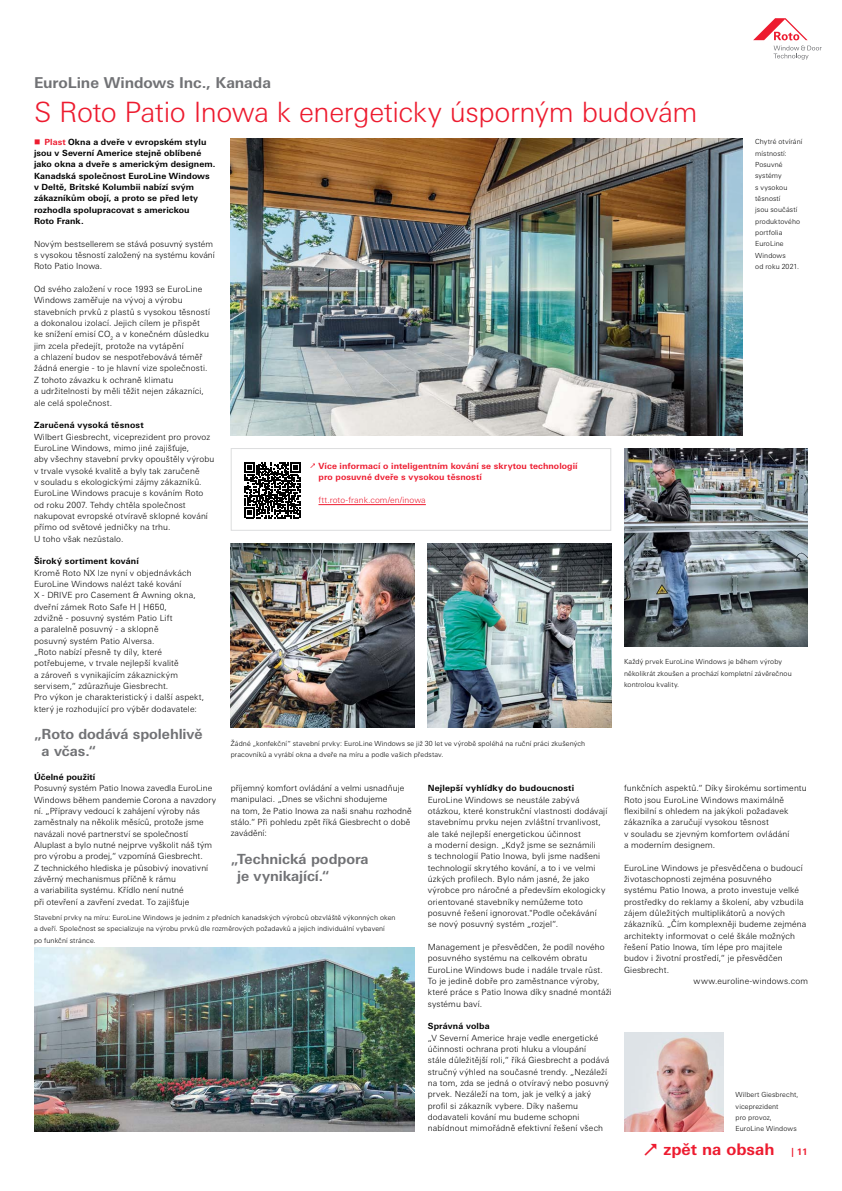
<style>
.page{position:relative;width:842px;height:1191px;background:#fff}
.page>*{position:absolute;margin:0;border:0;box-sizing:border-box;transform-origin:0 0}
.t1{font:300 28px "Univers Next W1 G";letter-spacing:-.015em;color:#ed1b2f}
.t2{font:700 16px "Univers Next W1 G";color:#ed1b2f}
.t3{font:700 15px "Univers Next W1 G";letter-spacing:-.005em;color:#717275}
.t4{font:700 14px/17px "Univers Next W1 G";letter-spacing:-.005em;color:#717275}
.t5{font:300 8.5px/11.3px "Univers Next W1 G";letter-spacing:.015em;color:#000}
.t6{font:700 8.5px/11.3px "Univers Next W1 G";letter-spacing:.01em;color:#000}
.t7{font:700 8.5px/11.3px "Univers Next W1 G";letter-spacing:.01em;color:#ed1b2f}
.t8{font:300 8.5px "Univers Next W1 G";letter-spacing:.01em;color:#ed1b2f}
.t9{font:300 7px/11.3px "Univers Next W1 G";letter-spacing:.015em;color:#000}
.s1{color:#ed1b2f}
.s2{font-size:9px}
</style>
<div class="page">
<svg style="left:773px;top:46px;width:49px;height:14px"></svg>
<svg style="left:753px;top:18px;width:55px;height:22px"></svg>
<img style="left:231px;top:139px;width:511px;height:296px">
<img style="left:624px;top:1032px;width:99px;height:99px">
<hr style="left:318px;top:504px;width:108px;height:1px;background:#ed1b2f">
<img style="left:231px;top:543px;width:184px;height:184px">
<img style="left:427px;top:543px;width:184px;height:184px">
<img style="left:624px;top:448px;width:184px;height:198px">
<img style="left:34px;top:947px;width:381px;height:184px">
<div style="left:231px;top:448px;width:380px;height:83px;border:1px solid #dcddde"></div>
<svg style="left:244px;top:462px;width:56px;height:56px"></svg>
<h3 class="t3" style="left:34px;top:74px;width:238px">EuroLine Windows Inc., Kanada</h3>
<h1 class="t1" style="left:34px;top:96px;width:665px">S Roto Patio Inowa k energeticky úsporným budovám</h1>
<p class="t6" style="left:34px;top:136px;width:183px;text-indent:11px"><span class="s1">Plast</span> Okna a dveře v evropském stylu jsou v Severní Americe stejně oblíbené jako okna a dveře s americkým designem.<br>Kanadská společnost EuroLine Windows v Deltě, Britské Kolumbii nabízí svým zákazníkům obojí, a proto se před lety rozhodla spolupracovat s americkou<br>Roto Frank.</p>
<p class="t5" style="left:34px;top:238px;width:182px">Novým bestsellerem se stává posuvný systém s vysokou těsností založený na systému kování<br>Roto Patio Inowa.</p>
<p class="t5" style="left:34px;top:283px;width:178px">Od svého založení v roce 1993 se EuroLine Windows zaměřuje na vývoj a výrobu stavebních prvků z plastů s vysokou těsností a dokonalou izolací. Jejich cílem je přispět ke snížení emisí CO<sub>2</sub> a v konečném důsledku jim zcela předejít, protože na vytápění<br>a chlazení budov se nespotřebovává téměř žádná energie - to je hlavní vize společnosti.<br>Z tohoto závazku k ochraně klimatu<br>a udržitelnosti by měli těžit nejen zákazníci, ale celá společnost.</p>
<p class="t6" style="left:34px;top:419px;width:111px">Zaručená vysoká těsnost</p>
<p class="t5" style="left:34px;top:431px;width:182px">Wilbert Giesbrecht, viceprezident pro provoz EuroLine Windows, mimo jiné zajišťuje,<br>aby všechny stavební prvky opouštěly výrobu v trvale vysoké kvalitě a byly tak zaručeně<br>v souladu s ekologickými zájmy zákazníků.<br>EuroLine Windows pracuje s kováním Roto od roku 2007. Tehdy chtěla společnost nakupovat evropské otvíravě sklopné kování přímo od světové jedničky na trhu.<br>U toho však nezůstalo.</p>
<p class="t6" style="left:34px;top:555px;width:106px">Široký sortiment kování</p>
<p class="t5" style="left:34px;top:567px;width:172px">Kromě Roto NX lze nyní v objednávkách EuroLine Windows nalézt také kování<br>X - DRIVE pro Casement &amp; Awning okna, dveřní zámek Roto Safe H | H650,<br>zdvižně - posuvný systém Patio Lift<br>a paralelně posuvný - a sklopně<br>posuvný systém Patio Alversa.<br>„Roto nabízí přesně ty díly, které potřebujeme, v trvale nejlepší kvalitě<br>a zároveň s vynikajícím zákaznickým servisem,“ zdůrazňuje Giesbrecht.<br>Pro výkon je charakteristický i další aspekt, který je rozhodující pro výběr dodavatele:</p>
<h3 class="t4" style="left:42px;top:726px;width:162px;text-indent:-8px">„Roto dodává spolehlivě a včas.“</h3>
<p class="t6" style="left:34px;top:771px;width:63px">Účelné použití</p>
<p class="t5" style="left:34px;top:782px;width:184px">Posuvný systém Patio Inowa zavedla EuroLine Windows během pandemie Corona a navzdory ní. „Přípravy vedoucí k zahájení výroby nás zaměstnaly na několik měsíců, protože jsme navázali nové partnerství se společností Aluplast a bylo nutné nejprve vyškolit náš tým pro výrobu a prodej,“ vzpomíná Giesbrecht.<br>Z technického hlediska je působivý inovativní závěrný mechanismus příčně k rámu<br>a variabilita systému. Křídlo není nutné<br>při otevření a zavření zvedat. To zajišťuje</p>
<p class="t5" style="left:231px;top:782px;width:183px">příjemný komfort ovládání a velmi usnadňuje manipulaci. „Dnes se všichni shodujeme<br>na tom, že Patio Inowa za naši snahu rozhodně stálo.“ Při pohledu zpět říká Giesbrecht o době zavádění:</p>
<p class="t7" style="left:318px;top:460px;width:261px">Více informací o inteligentním kování se skrytou technologií pro posuvné dveře s vysokou těsností</p>
<p class="t8" style="left:318px;top:494px;width:109px">ftt.roto-frank.com/en/inowa</p>
<p class="t9" style="left:231px;top:737px;width:356px">Žádné „konfekční“ stavební prvky: EuroLine Windows se již 30 let ve výrobě spoléhá na ruční práci zkušených pracovníků a vyrábí okna a dveře na míru a podle vašich představ.</p>
<p class="t6" style="left:428px;top:782px;width:148px">Nejlepší vyhlídky do budoucnosti</p>
<p class="t5" style="left:428px;top:794px;width:181px">EuroLine Windows se neustále zabývá otázkou, které konstrukční vlastnosti dodávají stavebnímu prvku nejen zvláštní trvanlivost, ale také nejlepší energetickou účinnost<br>a moderní design. „Když jsme se seznámili<br>s technologií Patio Inowa, byli jsme nadšeni technologií skrytého kování, a to i ve velmi úzkých profilech. Bylo nám jasné, že jako výrobce pro náročné a především ekologicky orientované stavebníky nemůžeme toto posuvné řešení ignorovat."Podle očekávání se nový posuvný systém „rozjel“.</p>
<p class="t5" style="left:428px;top:941px;width:185px">Management je přesvědčen, že podíl nového posuvného systému na celkovém obratu EuroLine Windows bude i nadále trvale růst.<br>To je jedině dobře pro zaměstnance výroby, které práce s Patio Inowa díky snadné montáži systému baví.</p>
<p class="t6" style="left:428px;top:1020px;width:63px">Správná volba</p>
<p class="t5" style="left:428px;top:1032px;width:183px">„V Severní Americe hraje vedle energetické účinnosti ochrana proti hluku a vloupání<br>stále důležitější roli,“ říká Giesbrecht a podává stručný výhled na současné trendy. „Nezáleží na tom, zda se jedná o otvíravý nebo posuvný prvek. Nezáleží na tom, jak je velký a jaký profil si zákazník vybere. Díky našemu dodavateli kování mu budeme schopni nabídnout mimořádně efektivní řešení všech</p>
<h3 class="t4" style="left:237px;top:850px;width:133px;text-indent:-6px">„Technická podpora je vynikající.“</h3>
<p class="t9" style="left:34px;top:911px;width:363px">Stavební prvky na míru: EuroLine Windows je jedním z předních kanadských výrobců obzvláště výkonných oken a dveří. Společnost se specializuje na výrobu prvků dle rozměrových požadavků a jejich individuální vybavení<br>po funkční stránce.</p>
<p class="t9" style="left:755px;top:136px;width:49px">Chytré otvírání místností:<br>Posuvné systémy<br>s vysokou těsností<br>jsou součástí produktového portfolia<br>EuroLine<br>Windows<br>od roku 2021.</p>
<p class="t9" style="left:624px;top:656px;width:169px">Každý prvek EuroLine Windows je během výroby několikrát zkoušen a prochází kompletní závěrečnou kontrolou kvality.</p>
<p class="t5" style="left:624px;top:782px;width:184px">funkčních aspektů.“ Díky širokému sortimentu Roto jsou EuroLine Windows maximálně flexibilní s ohledem na jakýkoli požadavek zákazníka a zaručují vysokou těsnost<br>v souladu se zjevným komfortem ovládání<br>a moderním designem.</p>
<p class="t5" style="left:624px;top:862px;width:180px">EuroLine Windows je přesvědčena o budoucí</p>
<p class="t5" style="left:624px;top:873px;width:149px">životaschopnosti zejména posuvného</p>
<p class="t5" style="left:624px;top:884px;width:176px">systému Patio Inowa, a proto investuje velké</p>
<p class="t5" style="left:624px;top:896px;width:181px">prostředky do reklamy a školení, aby vzbudila</p>
<p class="t5" style="left:624px;top:907px;width:162px">zájem důležitých multiplikátorů a nových</p>
<p class="t5" style="left:624px;top:918px;width:184px">zákazníků. „Čím komplexněji budeme zejména</p>
<p class="t5" style="left:624px;top:930px;width:172px">architekty informovat o celé škále možných</p>
<p class="t5" style="left:624px;top:941px;width:160px">řešení Patio Inowa, tím lépe pro majitele</p>
<p class="t5" style="left:624px;top:952px;width:160px">budov i životní prostředí,“ je přesvědčen</p>
<p class="t5" style="left:624px;top:964px;width:47px">Giesbrecht.</p>
<p class="t5" style="left:694px;top:975px;width:116px">www.euroline-windows.com</p>
<p class="t9" style="left:736px;top:1089px;width:64px">Wilbert Giesbrecht, viceprezident<br>pro provoz,<br>EuroLine Windows</p>
<h2 class="t2" style="left:663px;top:1139px;width:146px">zpět na obsah <span class="s2">| 11</span></h2>
</div>
